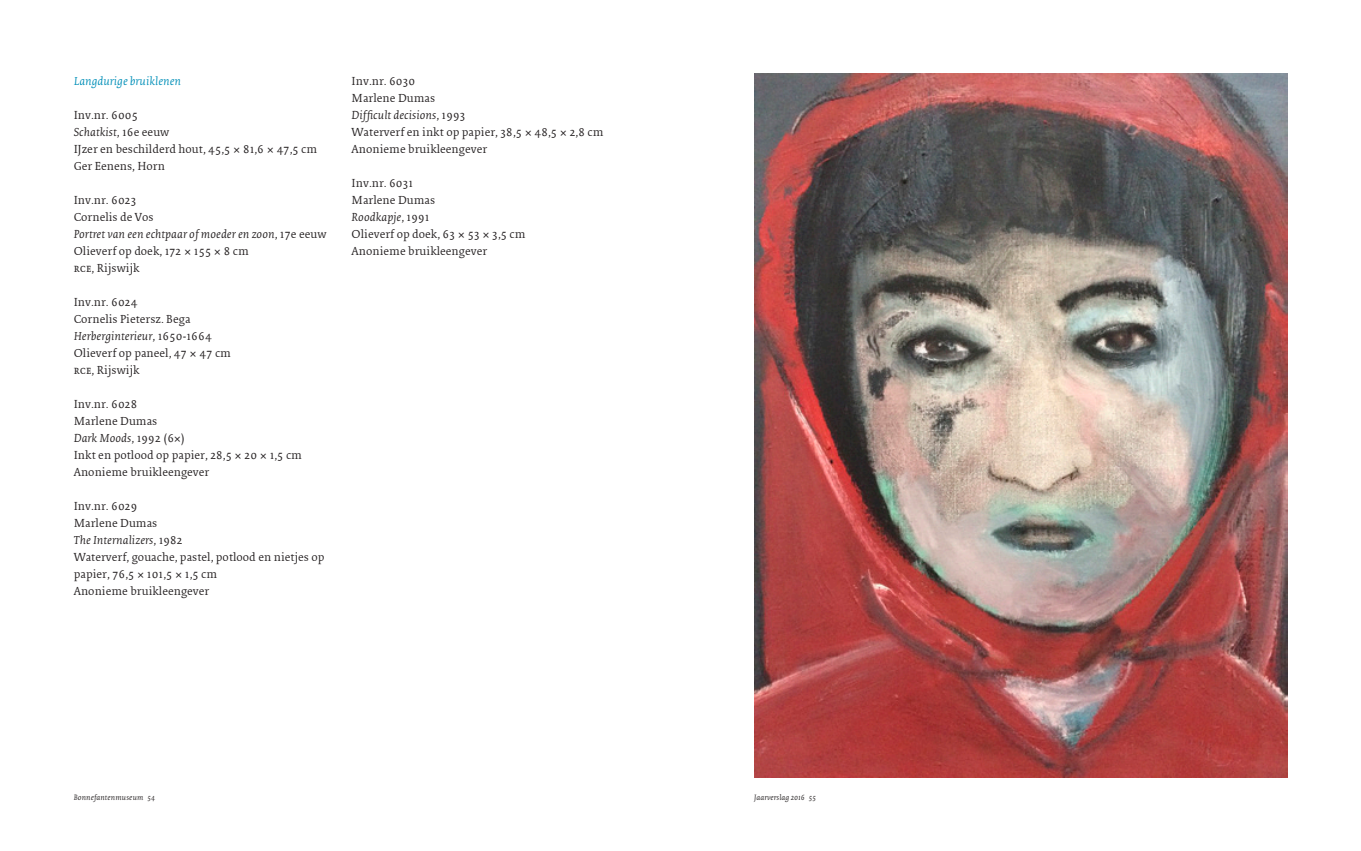
<style>
.page{position:relative;width:1361px;height:851px;background:#fff}
.page>*{position:absolute;margin:0;border:0;box-sizing:border-box;transform-origin:0 0}
.t1{font:12px/17px "Collis Roman Txt";letter-spacing:.005em;color:#231f20}
.t2{font:12px "Collis Italic Txt";letter-spacing:.005em;color:#231f20}
.t3{font:12px "Collis Italic Txt";color:#018fb8}
.t4{font:8px "Collis Italic Txt";letter-spacing:.005em;color:#231f20}
.s1{font-family:"Collis Roman Txt"}
.s2{font-family:"Maaltekenfont"}
.s3{font-family:"Collis Roman Exp"}
</style>
<div class="page">
<img style="left:754px;top:74px;width:533px;height:703px">
<p class="t3" style="left:74px;top:75px;width:109px">Langdurige bruiklenen</p>
<p class="t1" style="left:74px;top:107px;width:66px">Inv.nr. 6005</p>
<p class="t2" style="left:74px;top:126px;width:97px">Schatkist<span class="s1">, 16e eeuw</span></p>
<p class="t1" style="left:74px;top:141px;width:245px">IJzer en beschilderd hout, 45,5 <span class="s2">x</span> 81,6 <span class="s2">x</span> 47,5 cm<br>Ger Eenens, Horn</p>
<p class="t1" style="left:74px;top:192px;width:81px">Inv.nr. 6023<br>Cornelis de Vos</p>
<p class="t2" style="left:74px;top:228px;width:254px">Portret van een echtpaar of moeder en zoon<span class="s1">, 17e eeuw</span></p>
<p class="t1" style="left:74px;top:243px;width:177px">Olieverf op doek, 172 <span class="s2">x</span> 155 <span class="s2">x</span> 8 cm <span class="s3">rce</span>, Rijswijk</p>
<p class="t1" style="left:74px;top:294px;width:118px">Inv.nr. 6024<br>Cornelis Pietersz. Bega</p>
<p class="t2" style="left:74px;top:330px;width:140px">Herberginterieur<span class="s1">, 1650-1664</span></p>
<p class="t1" style="left:74px;top:345px;width:159px">Olieverf op paneel, 47 <span class="s2">x</span> 47 cm <span class="s3">rce</span>, Rijswijk</p>
<p class="t1" style="left:74px;top:396px;width:85px">Inv.nr. 6028<br>Marlene Dumas</p>
<p class="t2" style="left:74px;top:432px;width:113px">Dark Moods<span class="s1">, 1992 (6</span><span class="s2">x</span><span class="s1">)</span></p>
<p class="t1" style="left:74px;top:447px;width:230px">Inkt en potlood op papier, 28,5 <span class="s2">x</span> 20 <span class="s2">x</span> 1,5 cm<br>Anonieme bruikleengever</p>
<p class="t1" style="left:74px;top:498px;width:85px">Inv.nr. 6029<br>Marlene Dumas</p>
<p class="t2" style="left:74px;top:534px;width:111px">The Internalizers<span class="s1">, 1982</span></p>
<p class="t1" style="left:74px;top:549px;width:252px">Waterverf, gouache, pastel, potlood en nietjes op papier, 76,5 <span class="s2">x</span> 101,5 <span class="s2">x</span> 1,5 cm<br>Anonieme bruikleengever</p>
<p class="t1" style="left:352px;top:73px;width:85px">Inv.nr. 6030<br>Marlene Dumas</p>
<p class="t2" style="left:352px;top:109px;width:116px">Difficult decisions<span class="s1">, 1993</span></p>
<p class="t1" style="left:352px;top:124px;width:253px">Waterverf en inkt op papier, 38,5 <span class="s2">x</span> 48,5 <span class="s2">x</span> 2,8 cm<br>Anonieme bruikleengever</p>
<p class="t1" style="left:352px;top:175px;width:85px">Inv.nr. 6031<br>Marlene Dumas</p>
<p class="t2" style="left:352px;top:211px;width:79px">Roodkapje<span class="s1">, 1991</span></p>
<p class="t1" style="left:352px;top:226px;width:175px">Olieverf op doek, 63 <span class="s2">x</span> 53 <span class="s2">x</span> 3,5 cm<br>Anonieme bruikleengever</p>
<p class="t4" style="left:74px;top:792px;width:83px">Bonnefantenmuseum 54</p>
<p class="t4" style="left:754px;top:792px;width:63px">Jaarverslag 2016 55</p>
</div>
